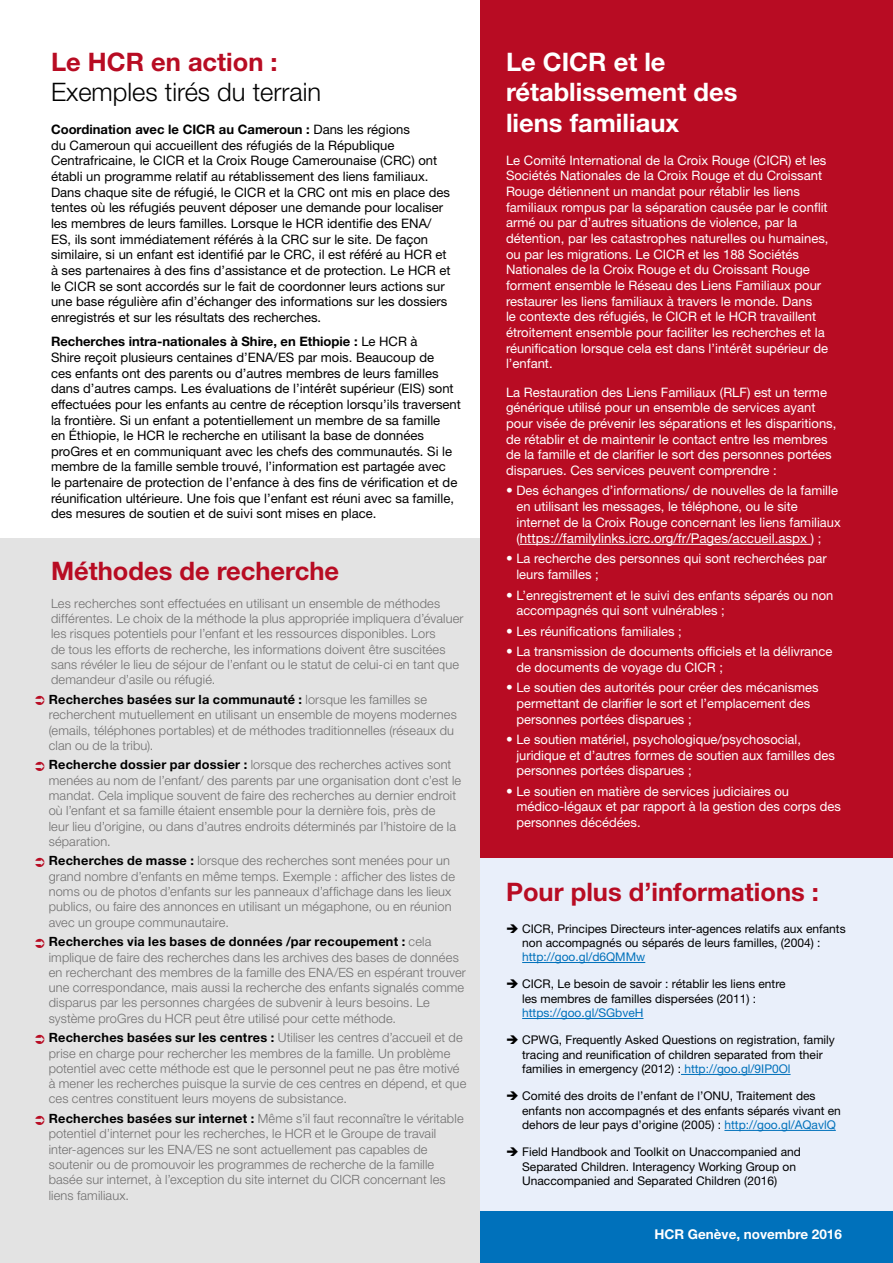
<style>
.page{position:relative;width:893px;height:1263px;background:#fff}
.page>*{position:absolute;margin:0;border:0;box-sizing:border-box;transform-origin:0 0}
.t1{font:700 25.5px "Helvetica Neue CE";color:#b80c23}
.t2{font:700 25.5px/30.6px "Helvetica Neue CE";color:#fff}
.t3{font:300 25.5px "Helvetica Neue CE";color:#000}
.t4{font:13.5px "Helvetica Neue CE";color:#fff}
.t5{font:700 13.5px "Helvetica Neue CE";color:#fff}
.t6{font:13.05px/15.6px "Helvetica Neue CE";color:#fff}
.t7{font:13.05px/15.6px "Helvetica Neue CE";color:#000}
.t8{font:300 12.75px/15.3px "Helvetica Neue CE";letter-spacing:.015em;color:#706f6f}
.t9{font:12px/14.4px "Helvetica Neue CE";color:#000}
.t10{font:12px "Helvetica Neue CE";color:#0071bb}
.s1{font-weight:700}
.s2{font-weight:700;color:#000}
.s3{font-size:13.5px}
.s4{font-size:13.05px}
.s5{color:#0071bb}
</style>
<div class="page">
<div style="left:0;top:539px;width:480px;height:724px;background:#e3e3e3"></div>
<div style="left:480px;top:847px;width:413px;height:416px;background:#e9effa"></div>
<hr style="left:522px;top:962px;width:123px;height:1px;background:#0071bb">
<hr style="left:522px;top:1018px;width:121px;height:1px;background:#0071bb">
<hr style="left:681px;top:1074px;width:110px;height:1px;background:#0071bb">
<hr style="left:724px;top:1130px;width:112px;height:1px;background:#0071bb">
<div style="left:480px;top:1212px;width:413px;height:51px;background:#0071bb"></div>
<div style="left:480px;top:0;width:413px;height:857px;background:#b80c23"></div>
<hr style="left:520px;top:544px;width:291px;height:1px;background:#fff">
<h1 class="t1" style="left:51px;top:46px;width:228px">Le HCR en action :</h1>
<h1 class="t3" style="left:51px;top:77px;width:272px">Exemples tirés du terrain</h1>
<p class="t7" style="left:51px;top:122px;width:401px"><span class="s1">Coordination avec le CICR au Cameroun :</span> Dans les régions<br>du Cameroun qui accueillent des réfugiés de la République Centrafricaine, le CICR et la Croix Rouge Camerounaise (CRC) ont établi un programme relatif au rétablissement des liens familiaux.<br>Dans chaque site de réfugié, le CICR et la CRC ont mis en place des tentes où les réfugiés peuvent déposer une demande pour localiser les membres de leurs familles. Lorsque le HCR identifie des ENA/ ES, ils sont immédiatement référés à la CRC sur le site. De façon similaire, si un enfant est identifié par le CRC, il est référé au HCR et à ses partenaires à des fins d’assistance et de protection. Le HCR et le CICR se sont accordés sur le fait de coordonner leurs actions sur une base régulière afin d’échanger des informations sur les dossiers enregistrés et sur les résultats des recherches.</p>
<p class="t7" style="left:51px;top:334px;width:411px"><span class="s1">Recherches intra-nationales à Shire, en Ethiopie :</span> Le HCR à<br>Shire reçoit plusieurs centaines d’ENA/ES par mois. Beaucoup de<br>ces enfants ont des parents ou d’autres membres de leurs familles dans d’autres camps. Les évaluations de l’intérêt supérieur (EIS) sont effectuées pour les enfants au centre de réception lorsqu’ils traversent la frontière. Si un enfant a potentiellement un membre de sa famille<br>en Éthiopie, le HCR le recherche en utilisant la base de données proGres et en communiquant avec les chefs des communautés. Si le membre de la famille semble trouvé, l’information est partagée avec<br>le partenaire de protection de l’enfance à des fins de vérification et de réunification ultérieure. Une fois que l’enfant est réuni avec sa famille, des mesures de soutien et de suivi sont mises en place.</p>
<h1 class="t1" style="left:51px;top:555px;width:290px">Méthodes de recherche</h1>
<p class="t8" style="left:51px;top:596px;width:414px">Les recherches sont effectuées en utilisant un ensemble de méthodes différentes. Le choix de la méthode la plus appropriée impliquera d’évaluer les risques potentiels pour l’enfant et les ressources disponibles. Lors<br>de tous les efforts de recherche, les informations doivent être suscitées sans révéler le lieu de séjour de l’enfant ou le statut de celui-ci en tant que demandeur d’asile ou réfugié.</p>
<p class="t8" style="left:49px;top:692px;width:410px"><span class="s2">Recherches basées sur la communauté :</span> lorsque les familles se recherchent mutuellement en utilisant un ensemble de moyens modernes (emails, téléphones portables) et de méthodes traditionnelles (réseaux du clan ou de la tribu).</p>
<p class="t8" style="left:49px;top:757px;width:414px"><span class="s2">Recherche dossier par dossier :</span> lorsque des recherches actives sont menées au nom de l’enfant/ des parents par une organisation dont c’est le mandat. Cela implique souvent de faire des recherches au dernier endroit où l’enfant et sa famille étaient ensemble pour la dernière fois, près de<br>leur lieu d’origine, ou dans d’autres endroits déterminés par l’histoire de la séparation.</p>
<p class="t8" style="left:49px;top:853px;width:408px"><span class="s2">Recherches de masse :</span> lorsque des recherches sont menées pour un grand nombre d’enfants en même temps. Exemple : afficher des listes de noms ou de photos d’enfants sur les panneaux d’affichage dans les lieux publics, ou faire des annonces en utilisant un mégaphone, ou en réunion avec un groupe communautaire.</p>
<p class="t8" style="left:49px;top:934px;width:419px"><span class="s2">Recherches via les bases de données /par recoupement :</span> cela implique de faire des recherches dans les archives des bases de données en recherchant des membres de la famille des ENA/ES en espérant trouver une correspondance, mais aussi la recherche des enfants signalés comme disparus par les personnes chargées de subvenir à leurs besoins. Le système proGres du HCR peut être utilisé pour cette méthode.</p>
<p class="t8" style="left:49px;top:1030px;width:419px"><span class="s2">Recherches basées sur les centres :</span> Utiliser les centres d’accueil et de prise en charge pour rechercher les membres de la famille. Un problème potentiel avec cette méthode est que le personnel peut ne pas être motivé à mener les recherches puisque la survie de ces centres en dépend, et que ces centres constituent leurs moyens de subsistance.</p>
<p class="t8" style="left:49px;top:1111px;width:416px"><span class="s2">Recherches basées sur internet :</span> Même s’il faut reconnaître le véritable potentiel d’internet pour les recherches, le HCR et le Groupe de travail inter-agences sur les ENA/ES ne sont actuellement pas capables de soutenir ou de promouvoir les programmes de recherche de la famille basée sur internet, à l’exception du site internet du CICR concernant les liens familiaux.</p>
<h1 class="t2" style="left:506px;top:47px;width:233px">Le CICR et le rétablissement des liens familiaux</h1>
<p class="t6" style="left:506px;top:152px;width:324px">Le Comité International de la Croix Rouge (CICR) et les Sociétés Nationales de la Croix Rouge et du Croissant Rouge détiennent un mandat pour rétablir les liens familiaux rompus par la séparation causée par le conflit armé ou par d’autres situations de violence, par la détention, par les catastrophes naturelles ou humaines, ou par les migrations. Le CICR et les 188 Sociétés Nationales de la Croix Rouge et du Croissant Rouge forment ensemble le Réseau des Liens Familiaux pour restaurer les liens familiaux à travers le monde. Dans<br>le contexte des réfugiés, le CICR et le HCR travaillent étroitement ensemble pour faciliter les recherches et la réunification lorsque cela est dans l’intérêt supérieur de l’enfant.</p>
<p class="t6" style="left:506px;top:384px;width:332px">La Restauration des Liens Familiaux (RLF) est un terme générique utilisé pour un ensemble de services ayant pour visée de prévenir les séparations et les disparitions, de rétablir et de maintenir le contact entre les membres de la famille et de clarifier le sort des personnes portées disparues. Ces services peuvent comprendre :</p>
<p class="t6" style="left:516px;top:483px;width:326px;text-indent:-11px"><span class="s3">•</span> Des échanges d’informations/ de nouvelles de la famille en utilisant les messages, le téléphone, ou le site internet de la Croix Rouge concernant les liens familiaux</p>
<p class="t4" style="left:516px;top:530px;width:306px"><span class="s4">(</span>https://familylinks.icrc.org/fr/Pages/accueil.aspx <span class="s4">) ;</span></p>
<p class="t6" style="left:516px;top:551px;width:312px;text-indent:-10px"><span class="s3">•</span> La recherche des personnes qui sont recherchées par leurs familles ;</p>
<p class="t6" style="left:516px;top:587px;width:318px;text-indent:-10px"><span class="s3">•</span> L’enregistrement et le suivi des enfants séparés ou non accompagnés qui sont vulnérables ;</p>
<p class="t6" style="left:506px;top:623px;width:177px"><span class="s3">•</span> Les réunifications familiales ;</p>
<p class="t6" style="left:516px;top:644px;width:317px;text-indent:-10px"><span class="s3">•</span> La transmission de documents officiels et la délivrance de documents de voyage du CICR ;</p>
<p class="t6" style="left:516px;top:680px;width:304px;text-indent:-10px"><span class="s3">•</span> Le soutien des autorités pour créer des mécanismes permettant de clarifier le sort et l’emplacement des personnes portées disparues ;</p>
<p class="t6" style="left:516px;top:732px;width:320px;text-indent:-10px"><span class="s3">•</span> Le soutien matériel, psychologique/psychosocial, juridique et d’autres formes de soutien aux familles des personnes portées disparues ;</p>
<p class="t6" style="left:516px;top:783px;width:326px;text-indent:-10px"><span class="s3">•</span> Le soutien en matière de services judiciaires ou médico-légaux et par rapport à la gestion des corps des personnes décédées.</p>
<h1 class="t1" style="left:506px;top:876px;width:315px">Pour plus d’informations :</h1>
<p class="t9" style="left:522px;top:921px;width:325px;text-indent:-16px">➔ CICR, Principes Directeurs inter-agences relatifs aux enfants non accompagnés ou séparés de leurs familles, (2004) :</p>
<p class="t10" style="left:522px;top:950px;width:125px">http://goo.gl/d6QMMw</p>
<p class="t9" style="left:522px;top:977px;width:265px;text-indent:-16px">➔ CICR, Le besoin de savoir : rétablir les liens entre les membres de familles dispersées (2011) :</p>
<p class="t10" style="left:522px;top:1006px;width:123px">https://goo.gl/SGbveH</p>
<p class="t9" style="left:522px;top:1033px;width:314px;text-indent:-16px">➔ CPWG, Frequently Asked Questions on registration, family tracing and reunification of children separated from their families in emergency (2012) : <span class="s5">http://goo.gl/9IP0Ol</span></p>
<p class="t9" style="left:522px;top:1089px;width:320px;text-indent:-16px">➔ Comité des droits de l’enfant de l’ONU, Traitement des enfants non accompagnés et des enfants séparés vivant en dehors de leur pays d’origine (2005) : <span class="s5">http://goo.gl/AQavlQ</span></p>
<p class="t9" style="left:522px;top:1145px;width:280px;text-indent:-16px">➔ Field Handbook and Toolkit on Unaccompanied and<br>Separated Children. Interagency Working Group on<br>Unaccompanied and Separated Children (2016)</p>
<p class="t5" style="left:654px;top:1226px;width:189px">HCR Genève, novembre 2016</p>
</div>
